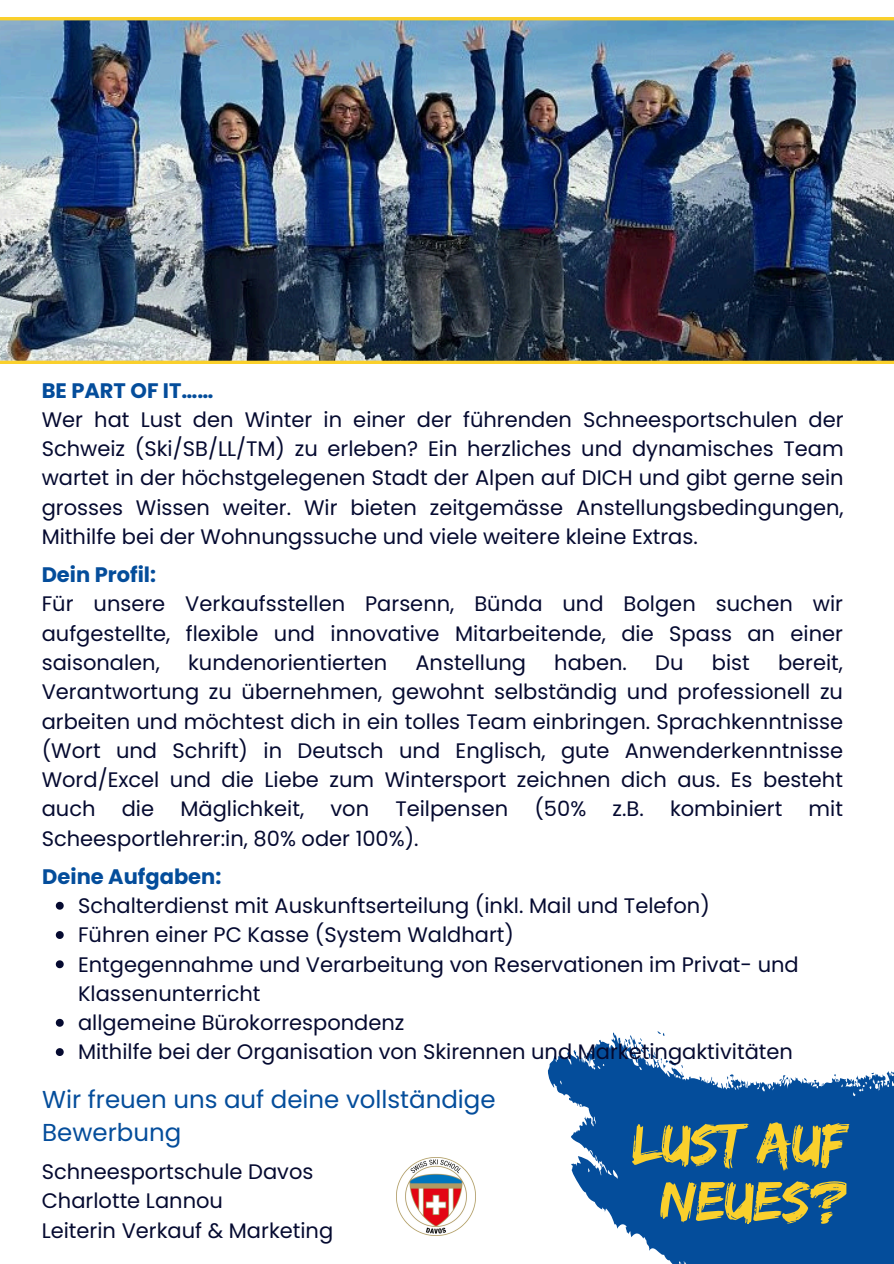
<style>
.page{position:relative;width:894px;height:1264px;background:#fff}
.page>*{position:absolute;margin:0;border:0;box-sizing:border-box;transform-origin:0 0}
.t1{font:58.2px/57.3px "Edo";letter-spacing:-.015em;color:#fad02c;text-align:center}
.t2{font:24.45px/33.8px "Poppins";color:#044d9b}
.t3{font:21px/29.2px "Poppins";color:#050a30;text-align:justify}
.t4{font:700 21px "Poppins";color:#044d9b}
</style>
<div class="page">
<img style="left:0;top:17px;width:893px;height:347px">
<svg style="left:547px;top:1032px;width:346px;height:231px;fill:#044d9b"></svg>
<svg style="left:890px;top:1070px;width:3px;height:6px"></svg>
<svg style="left:851px;top:1079px;width:5px;height:6px"></svg>
<svg style="left:779px;top:1075px;width:9px;height:6px"></svg>
<svg style="left:625px;top:1031px;width:57px;height:37px"></svg>
<img style="left:397px;top:1157px;width:78px;height:78px">
<svg style="left:56px;top:901px;width:8px;height:8px"></svg>
<svg style="left:56px;top:931px;width:8px;height:7px"></svg>
<svg style="left:56px;top:960px;width:8px;height:8px"></svg>
<svg style="left:56px;top:1018px;width:8px;height:8px"></svg>
<svg style="left:56px;top:1048px;width:8px;height:7px"></svg>
<p class="t4" style="left:42px;top:375px;width:173px">BE PART OF IT……</p>
<p class="t3" style="left:42px;top:405px;width:803px">Wer hat Lust den Winter in einer der führenden Schneesportschulen der Schweiz (Ski/SB/LL/TM) zu erleben? Ein herzliches und dynamisches Team wartet in der höchstgelegenen Stadt der Alpen auf DICH und gibt gerne sein grosses Wissen weiter. Wir bieten zeitgemässe Anstellungsbedingungen, Mithilfe bei der Wohnungssuche und viele weitere kleine Extras.</p>
<p class="t4" style="left:42px;top:560px;width:116px">Dein Profil:</p>
<p class="t3" style="left:42px;top:589px;width:802px">Für unsere Verkaufsstellen Parsenn, Bünda und Bolgen suchen wir aufgestellte, flexible und innovative Mitarbeitende, die Spass an einer saisonalen,</p>
<p class="t3" style="left:42px;top:648px;width:802px;text-indent:736px">bereit, Verantwortung zu übernehmen, gewohnt selbständig und professionell zu arbeiten und möchtest dich in ein tolles Team einbringen. Sprachkenntnisse (Wort und Schrift) in Deutsch und Englisch, gute Anwenderkenntnisse Word/Excel und die Liebe zum Wintersport zeichnen dich aus. Es besteht auch die Mäglichkeit, von Teilpensen (50% z.B. kombiniert mit Scheesportlehrer:in, 80% oder 100%).</p>
<p class="t4" style="left:42px;top:861px;width:180px">Deine Aufgaben:</p>
<h1 class="t3" style="left:78px;top:891px;width:633px">Schalterdienst mit Auskunftserteilung (inkl. Mail und Telefon)</h1>
<h2 class="t3" style="left:78px;top:920px;width:437px">Führen einer PC Kasse (System Waldhart)</h2>
<p class="t3" style="left:78px;top:949px;width:722px">Entgegennahme und Verarbeitung von Reservationen im Privat- und<br>Klassenunterricht</p>
<p class="t3" style="left:78px;top:1008px;width:328px">allgemeine Bürokorrespondenz</p>
<p class="t3" style="left:78px;top:1037px;width:716px">Mithilfe bei der Organisation von Skirennen und Marketingaktivitäten</p>
<p class="t3" style="left:188px;top:648px;width:200px">kundenorientierten</p>
<p class="t3" style="left:415px;top:648px;width:112px">Anstellung</p>
<p class="t3" style="left:554px;top:648px;width:74px">haben.</p>
<p class="t3" style="left:655px;top:648px;width:30px">Du</p>
<p class="t3" style="left:711px;top:648px;width:39px">bist</p>
<p class="t2" style="left:42px;top:1082px;width:455px">Wir freuen uns auf deine vollständige<br>Bewerbung</p>
<p class="t3" style="left:42px;top:1156px;width:273px">Schneesportschule Davos</p>
<p class="t3" style="left:42px;top:1186px;width:183px">Charlotte Lannou</p>
<p class="t3" style="left:42px;top:1215px;width:293px">Leiterin Verkauf &amp; Marketing</p>
<h3 class="t1" style="left:631px;top:1113px;width:217px">LUST AUF<br>NEUES?</h3>
</div>
